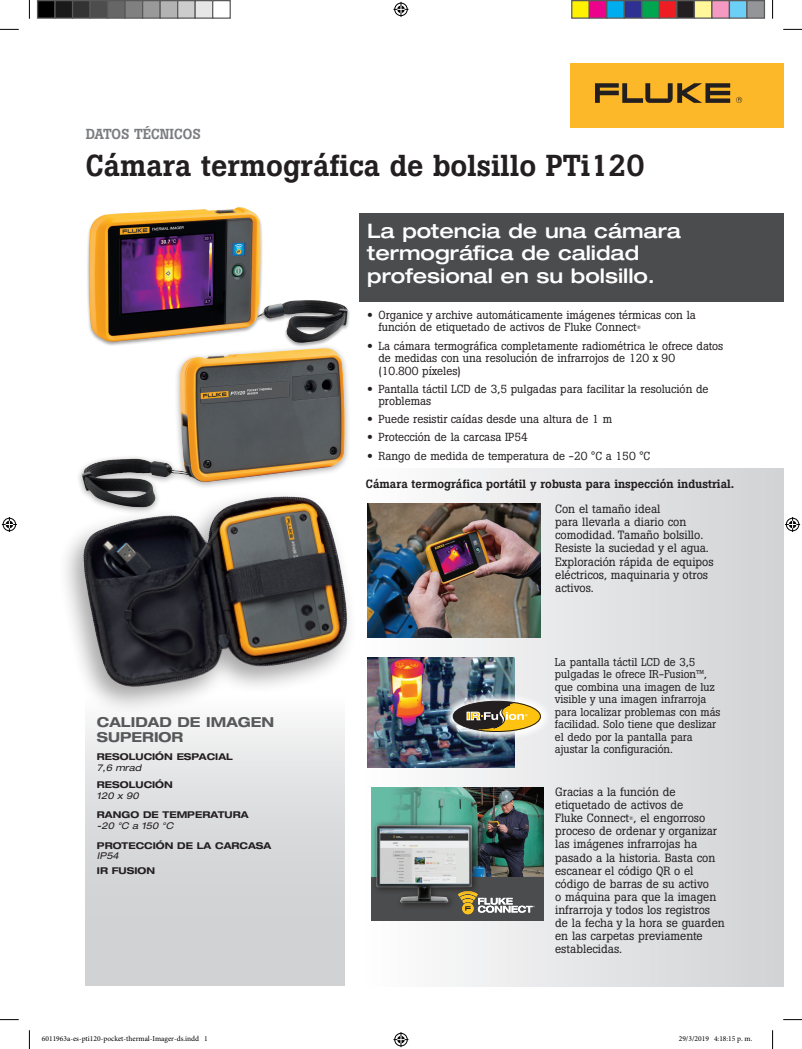
<style>
.page{position:relative;width:802px;height:1049px;background:#fff}
.page>*{position:absolute;margin:0;border:0;box-sizing:border-box;transform-origin:0 0}
.t1{font:500 30px "Boton Pro";color:#231f20}
.t2{font:500 expanded 20px/22.5px "Helvetica Neue LT Pro";color:#fff}
.t3{font:500 14.38px "Boton Pro";color:#7a7c7f}
.t4{font:700 expanded 13.75px/15px "Helvetica Neue LT Pro";color:#57585a}
.t5{font:11.88px/13.1px "Boton Pro";color:#231f20}
.t6{font:500 11.88px "Boton Pro";color:#231f20}
.t7{font:11.5px/12.5px "Boton Pro";color:#231f20}
.t8{font:11.25px/12.5px "Boton Pro";color:#231f20}
.t9{font:700 expanded 9.38px "Helvetica Neue LT Pro";color:#231f20}
.t10{font:italic expanded 9.38px "Helvetica Neue LT Pro";color:#231f20}
.t11{font:7.5px "Minion Pro";color:#000}
.t12{font:5.25px "Boton Pro";color:#231f20}
.s1{font-family:"Helvetica Neue LT Pro";font-weight:700;font-stretch:expanded}
</style>
<div class="page">
<div style="left:75px;top:344px;width:276px;height:171px;background:#231f20;opacity:.4"></div>
<img style="left:81px;top:348px;width:241px;height:140px">
<div style="left:569px;top:63px;width:214px;height:65px;background:#fcb828"></div>
<svg style="left:595px;top:83px;width:146px;height:20px"></svg>
<div style="left:85px;top:697px;width:259px;height:289px;background:linear-gradient(to bottom,#f0f0f1,#c9cacd)"></div>
<div style="left:359px;top:213px;width:424px;height:88px;background:#4b4c4d"></div>
<div style="left:359px;top:469px;width:424px;height:517px;background:linear-gradient(to right,#fbfbfc,#d1d3d5)"></div>
<img style="left:367px;top:503px;width:173px;height:135px">
<div style="left:86px;top:206px;width:265px;height:141px;background:#231f20;opacity:.4"></div>
<img style="left:89px;top:207px;width:259px;height:136px">
<div style="left:58px;top:488px;width:299px;height:227px;background:#231f20;opacity:.4"></div>
<img style="left:176px;top:496px;width:110px;height:47px">
<img style="left:367px;top:657px;width:147px;height:110px">
<div style="left:444px;top:692px;width:105px;height:49px;background:#fff;opacity:.87"></div>
<div style="left:453px;top:701px;width:87px;height:30px;background:#231f20;border-radius:50%"></div>
<div style="left:453px;top:701px;width:87px;height:31px;border:1px solid #231f20;border-radius:50%"></div>
<svg style="left:466px;top:703px;width:74px;height:28px"></svg>
<img style="left:371px;top:787px;width:172px;height:90px">
<div style="left:371px;top:877px;width:172px;height:44px;background:#4b4c4d"></div>
<svg style="left:481px;top:897px;width:53px;height:15px"></svg>
<div style="left:366px;top:810px;width:115px;height:115px;background:#fff;opacity:.75"></div>
<svg style="left:0;top:29px;width:19px;height:1px"></svg>
<svg style="left:783px;top:29px;width:18px;height:1px"></svg>
<svg style="left:0;top:1019px;width:19px;height:1px"></svg>
<svg style="left:783px;top:1019px;width:18px;height:1px"></svg>
<svg style="left:29px;top:0;width:1px;height:19px"></svg>
<svg style="left:29px;top:1030px;width:1px;height:19px"></svg>
<svg style="left:772px;top:0;width:1px;height:19px"></svg>
<svg style="left:772px;top:1030px;width:1px;height:19px"></svg>
<svg style="left:393px;top:2px;width:15px;height:15px"></svg>
<svg style="left:393px;top:1032px;width:15px;height:15px"></svg>
<svg style="left:2px;top:517px;width:15px;height:15px"></svg>
<svg style="left:785px;top:517px;width:14px;height:15px"></svg>
<div style="left:38px;top:1px;width:17px;height:17px;background:#000"></div>
<div style="left:37px;top:0;width:19px;height:19px;border:1px solid #595959"></div>
<div style="left:55px;top:1px;width:18px;height:17px;background:#1a1a1a"></div>
<div style="left:54px;top:0;width:19px;height:19px;border:1px solid #595959"></div>
<div style="left:73px;top:1px;width:17px;height:17px;background:#333"></div>
<div style="left:72px;top:0;width:19px;height:19px;border:1px solid #595959"></div>
<div style="left:90px;top:1px;width:18px;height:17px;background:#4d4d4d"></div>
<div style="left:89px;top:0;width:19px;height:19px;border:1px solid #595959"></div>
<div style="left:108px;top:1px;width:17px;height:17px;background:#666"></div>
<div style="left:107px;top:0;width:19px;height:19px;border:1px solid #595959"></div>
<div style="left:125px;top:1px;width:18px;height:17px;background:#808080"></div>
<div style="left:124px;top:0;width:19px;height:19px;border:1px solid #595959"></div>
<div style="left:143px;top:1px;width:17px;height:17px;background:#999"></div>
<div style="left:142px;top:0;width:19px;height:19px;border:1px solid #595959"></div>
<div style="left:160px;top:1px;width:18px;height:17px;background:#b3b3b3"></div>
<div style="left:159px;top:0;width:19px;height:19px;border:1px solid #595959"></div>
<div style="left:178px;top:1px;width:17px;height:17px;background:#ccc"></div>
<div style="left:177px;top:0;width:19px;height:19px;border:1px solid #595959"></div>
<div style="left:195px;top:1px;width:18px;height:17px;background:#e6e6e6"></div>
<div style="left:194px;top:0;width:19px;height:19px;border:1px solid #595959"></div>
<div style="left:212px;top:0;width:19px;height:19px;border:1px solid #595959"></div>
<div style="left:571px;top:1px;width:18px;height:17px;background:#fff101"></div>
<div style="left:571px;top:0;width:18px;height:19px;border:1px solid #595959"></div>
<div style="left:589px;top:1px;width:17px;height:17px;background:#ed028c"></div>
<div style="left:588px;top:0;width:19px;height:19px;border:1px solid #595959"></div>
<div style="left:606px;top:1px;width:18px;height:17px;background:#00aeef"></div>
<div style="left:606px;top:0;width:18px;height:19px;border:1px solid #595959"></div>
<div style="left:624px;top:1px;width:17px;height:17px;background:#2e3092"></div>
<div style="left:623px;top:0;width:19px;height:19px;border:1px solid #595959"></div>
<div style="left:641px;top:1px;width:18px;height:17px;background:#00a54f"></div>
<div style="left:641px;top:0;width:18px;height:19px;border:1px solid #595959"></div>
<div style="left:659px;top:1px;width:17px;height:17px;background:#ee1d23"></div>
<div style="left:658px;top:0;width:19px;height:19px;border:1px solid #595959"></div>
<div style="left:676px;top:1px;width:18px;height:17px;background:#231f20"></div>
<div style="left:676px;top:0;width:18px;height:19px;border:1px solid #595959"></div>
<div style="left:694px;top:1px;width:17px;height:17px;background:#fff79a"></div>
<div style="left:693px;top:0;width:19px;height:19px;border:1px solid #595959"></div>
<div style="left:711px;top:1px;width:18px;height:17px;background:#f499c2"></div>
<div style="left:711px;top:0;width:18px;height:19px;border:1px solid #595959"></div>
<div style="left:729px;top:1px;width:17px;height:17px;background:#6bcff6"></div>
<div style="left:728px;top:0;width:19px;height:19px;border:1px solid #595959"></div>
<div style="left:746px;top:1px;width:18px;height:17px;background:#939598"></div>
<div style="left:746px;top:0;width:18px;height:19px;border:1px solid #595959"></div>
<p class="t3" style="left:86px;top:125px;width:116px">DATOS TÉCNICOS</p>
<h1 class="t1" style="left:86px;top:146px;width:560px">Cámara termográfica de bolsillo PTi120</h1>
<h2 class="t2" style="left:367px;top:219px;width:315px">La potencia de una cámara termográfica de calidad profesional en su bolsillo.</h2>
<p class="t7" style="left:378px;top:309px;width:319px;text-indent:-11px"><span class="s1">•</span> Organice y archive automáticamente imágenes térmicas con la función de etiquetado de activos de Fluke Connect</p>
<p class="t12" style="left:636px;top:324px;width:6px">®</p>
<p class="t7" style="left:378px;top:339px;width:346px;text-indent:-11px"><span class="s1">•</span> La cámara termográfica completamente radiométrica le ofrece datos de medidas con una resolución de infrarrojos de 120 x 90<br>(10.800 píxeles)</p>
<p class="t7" style="left:378px;top:382px;width:331px;text-indent:-11px"><span class="s1">•</span> Pantalla táctil LCD de 3,5 pulgadas para facilitar la resolución de problemas</p>
<p class="t7" style="left:367px;top:413px;width:246px"><span class="s1">•</span> Puede resistir caídas desde una altura de 1 m</p>
<p class="t7" style="left:367px;top:431px;width:162px"><span class="s1">•</span> Protección de la carcasa IP54</p>
<p class="t7" style="left:367px;top:449px;width:284px"><span class="s1">•</span> Rango de medida de temperatura de -20 °C a 150 °C</p>
<p class="t4" style="left:97px;top:714px;width:179px">CALIDAD DE IMAGEN<br>SUPERIOR</p>
<p class="t9" style="left:97px;top:751px;width:137px">RESOLUCIÓN ESPACIAL</p>
<p class="t10" style="left:97px;top:762px;width:46px">7,6 mrad</p>
<p class="t9" style="left:97px;top:779px;width:77px">RESOLUCIÓN</p>
<p class="t10" style="left:97px;top:790px;width:43px">120 x 90</p>
<p class="t9" style="left:97px;top:809px;width:153px">RANGO DE TEMPERATURA</p>
<p class="t10" style="left:97px;top:820px;width:78px">-20 °C a 150 °C</p>
<p class="t9" style="left:97px;top:839px;width:176px">PROTECCIÓN DE LA CARCASA</p>
<p class="t10" style="left:97px;top:850px;width:23px">IP54</p>
<p class="t9" style="left:97px;top:865px;width:60px">IR FUSION</p>
<p class="t6" style="left:366px;top:476px;width:370px">Cámara termográfica portátil y robusta para inspección industrial.</p>
<p class="t5" style="left:555px;top:502px;width:160px">Con el tamaño ideal<br>para llevarla a diario con comodidad. Tamaño bolsillo.<br>Resiste la suciedad y el agua.<br>Exploración rápida de equipos eléctricos, maquinaria y otros activos.</p>
<p class="t8" style="left:554px;top:655px;width:167px">La pantalla táctil LCD de 3,5 pulgadas le ofrece IR-Fusion™, que combina una imagen de luz visible y una imagen infrarroja para localizar problemas con más facilidad. Solo tiene que deslizar el dedo por la pantalla para ajustar la configuración.</p>
<p class="t5" style="left:555px;top:785px;width:171px">Gracias a la función de etiquetado de activos de<br>Fluke Connect<sup>®</sup>, el engorroso proceso de ordenar y organizar las imágenes infrarrojas ha pasado a la historia. Basta con escanear el código QR o el código de barras de su activo<br>o máquina para que la imagen infrarroja y todos los registros de la fecha y la hora se guarden en las carpetas previamente establecidas.</p>
<p class="t11" style="left:42px;top:1034px;width:167px">6011963a-es-pti120-pocket-thermal-Imager-ds.indd 1</p>
<p class="t11" style="left:678px;top:1034px;width:75px">29/3/2019 4:18:15 p. m.</p>
</div>
